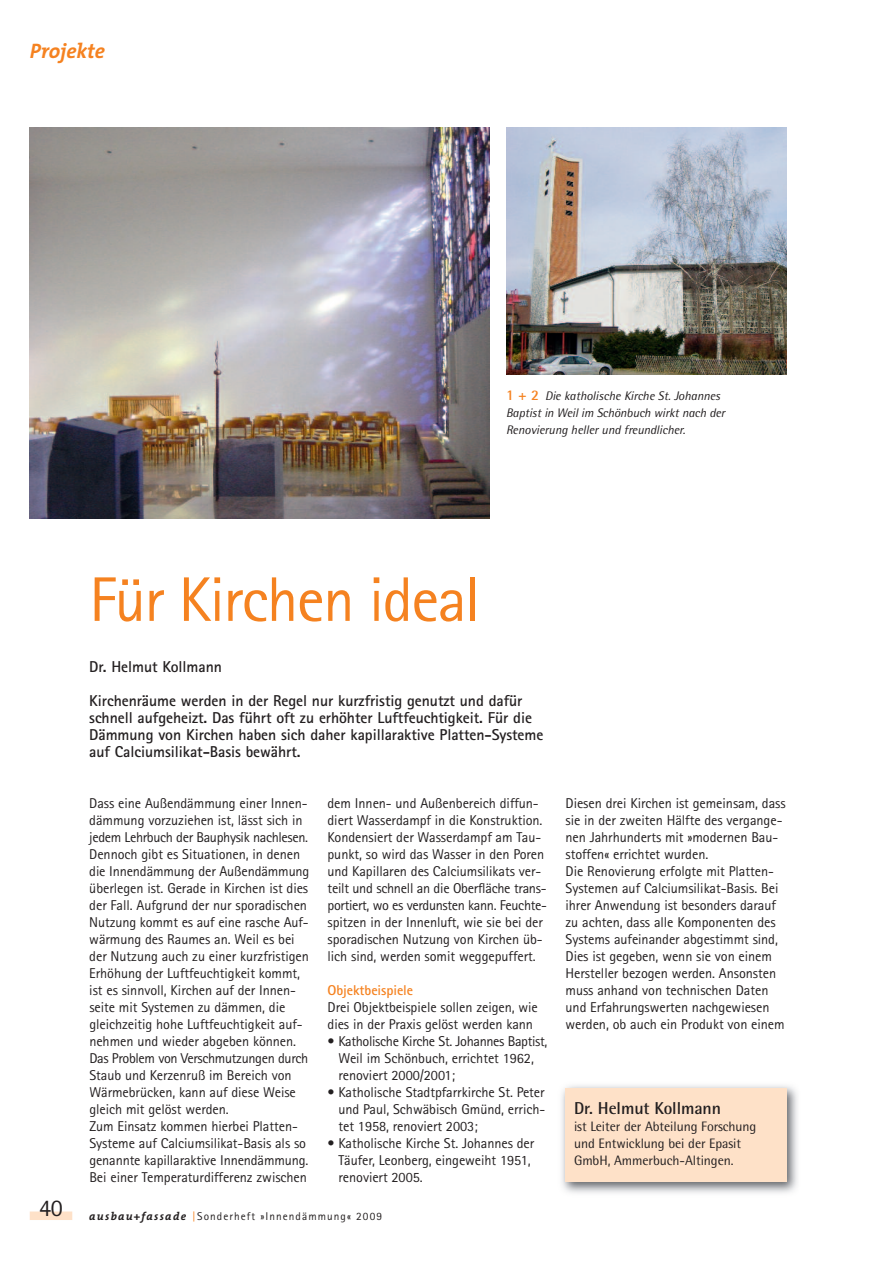
<style>
.page{position:relative;width:893px;height:1263px;background:#fff}
.page>*{position:absolute;margin:0;border:0;box-sizing:border-box;transform-origin:0 0}
.t1{font:63px "Rotis Sans Serif";letter-spacing:-.025em;color:#f58220}
.t2{font:italic 700 21px "The Mix";color:#f58220}
.t3{font:700 17.25px "Rotis Semi Sans";letter-spacing:-.005em;color:#231f20}
.t4{font:700 15.75px/17px "Rotis Sans Serif";letter-spacing:-.005em;color:#231f20}
.t5{font:14.25px/17px "Rotis Sans Serif";letter-spacing:-.005em;color:#231f20}
.t6{font:700 14.25px "Rotis Sans Serif";letter-spacing:-.005em;color:#f58220}
.t7{font:13.65px/17px "Rotis Semi Sans";letter-spacing:-.005em;color:#231f20}
.t8{font:italic 12.45px/17px "Rotis Semi Sans";letter-spacing:-.005em;color:#231f20}
.t9{font:11.25px "Rotis Sans Serif";letter-spacing:.095em;color:#231f20}
.s1{font-weight:700;font-style:normal;font-size:14.7px;color:#f58220}
.s2{font-family:"The Mix";font-weight:700;font-style:italic}
.s3{color:#f58220}
</style>
<div class="page">
<div style="left:30px;top:1211px;width:42px;height:9px;background:#fee1c8"></div>
<img style="left:30px;top:128px;width:459px;height:391px">
<img style="left:506px;top:128px;width:281px;height:246px">
<img style="left:561px;top:1085px;width:237px;height:108px">
<div style="left:566px;top:1089px;width:221px;height:93px;background:#fee1c8"></div>
<h2 class="t2" style="left:30px;top:44px;width:77px">Projekte</h2>
<p class="t8" style="left:506px;top:388px;width:220px"><span class="s1">1 + 2</span> Die katholische Kirche St. Johannes<br>Baptist in Weil im Schönbuch wirkt nach der<br>Renovierung heller und freundlicher.</p>
<h1 class="t1" style="left:89px;top:577px;width:393px">Für Kirchen ideal</h1>
<p class="t4" style="left:89px;top:651px;width:435px;line-height:34px">Dr. Helmut Kollmann<br>Kirchenräume werden in der Regel nur kurzfristig genutzt und dafür</p>
<p class="t4" style="left:89px;top:711px;width:456px">schnell aufgeheizt. Das führt oft zu erhöhter Luftfeuchtigkeit. Für die<br>Dämmung von Kirchen haben sich daher kapillaraktive Platten-Systeme auf Calciumsilikat-Basis bewährt.</p>
<p class="t5" style="left:89px;top:796px;width:222px">Dass eine Außendämmung einer Innen&shy;dämmung vorzuziehen ist, lässt sich in jedem Lehrbuch der Bauphysik nachlesen.<br>Dennoch gibt es Situationen, in denen die Innendämmung der Außendämmung überlegen ist. Gerade in Kirchen ist dies der Fall. Aufgrund der nur sporadischen Nutzung kommt es auf eine rasche Auf&shy;wärmung des Raumes an. Weil es bei der Nutzung auch zu einer kurzfristigen Erhöhung der Luftfeuchtigkeit kommt, ist es sinnvoll, Kirchen auf der Innen&shy;seite mit Systemen zu dämmen, die gleichzeitig hohe Luftfeuchtigkeit auf&shy;nehmen und wieder abgeben können.<br>Das Problem von Verschmutzungen durch Staub und Kerzenruß im Bereich von Wärmebrücken, kann auf diese Weise gleich mit gelöst werden.<br>Zum Einsatz kommen hierbei Platten-Systeme auf Calciumsilikat-Basis als so genannte kapillaraktive Innendämmung.<br>Bei einer Temperaturdifferenz zwischen</p>
<p class="t5" style="left:328px;top:796px;width:221px">dem Innen- und Außenbereich diffun&shy;diert Wasserdampf in die Konstruktion.<br>Kondensiert der Wasserdampf am Tau&shy;punkt, so wird das Wasser in den Poren und Kapillaren des Calciumsilikats ver&shy;teilt und schnell an die Oberfläche trans&shy;portiert, wo es verdunsten kann. Feuchte&shy;spitzen in der Innenluft, wie sie bei der sporadischen Nutzung von Kirchen üb&shy;lich sind, werden somit weggepuffert.</p>
<p class="t6" style="left:328px;top:985px;width:87px">Objektbeispiele</p>
<p class="t5" style="left:328px;top:1000px;width:212px">Drei Objektbeispiele sollen zeigen, wie dies in der Praxis gelöst werden kann</p>
<p class="t5" style="left:338px;top:1034px;width:210px;text-indent:-11px">• Katholische Kirche St. Johannes Baptist,<br>Weil im Schönbuch, errichtet 1962, renoviert 2000/2001;</p>
<p class="t5" style="left:338px;top:1085px;width:208px;text-align:justify;text-indent:-11px">• Katholische Stadtpfarrkirche St. Peter und Paul, Schwäbisch Gmünd, errich&shy;tet 1958, renoviert 2003;</p>
<p class="t5" style="left:338px;top:1136px;width:197px;text-indent:-11px">• Katholische Kirche St. Johannes der<br>Täufer, Leonberg, eingeweiht 1951, renoviert 2005.</p>
<p class="t9" style="left:39px;top:1212px;width:344px"><sup>40</sup> <span class="s2">ausbau+fassade</span> <span class="s3">|</span>Sonderheft »Innendämmung« 2009</p>
<p class="t5" style="left:566px;top:796px;width:222px">Diesen drei Kirchen ist gemeinsam, dass sie in der zweiten Hälfte des vergange&shy;nen Jahrhunderts mit »modernen Bau&shy;stoffen« errichtet wurden.<br>Die Renovierung erfolgte mit Platten-Systemen auf Calciumsilikat-Basis. Bei ihrer Anwendung ist besonders darauf zu achten, dass alle Komponenten des Systems aufeinander abgestimmt sind, Dies ist gegeben, wenn sie von einem Hersteller bezogen werden. Ansonsten muss anhand von technischen Daten und Erfahrungswerten nachgewiesen werden, ob auch ein Produkt von einem</p>
<p class="t3" style="left:574px;top:1102px;width:149px">Dr. Helmut Kollmann</p>
<p class="t7" style="left:574px;top:1119px;width:184px">ist Leiter der Abteilung Forschung und Entwicklung bei der Epasit<br>GmbH, Ammerbuch-Altingen.</p>
</div>
